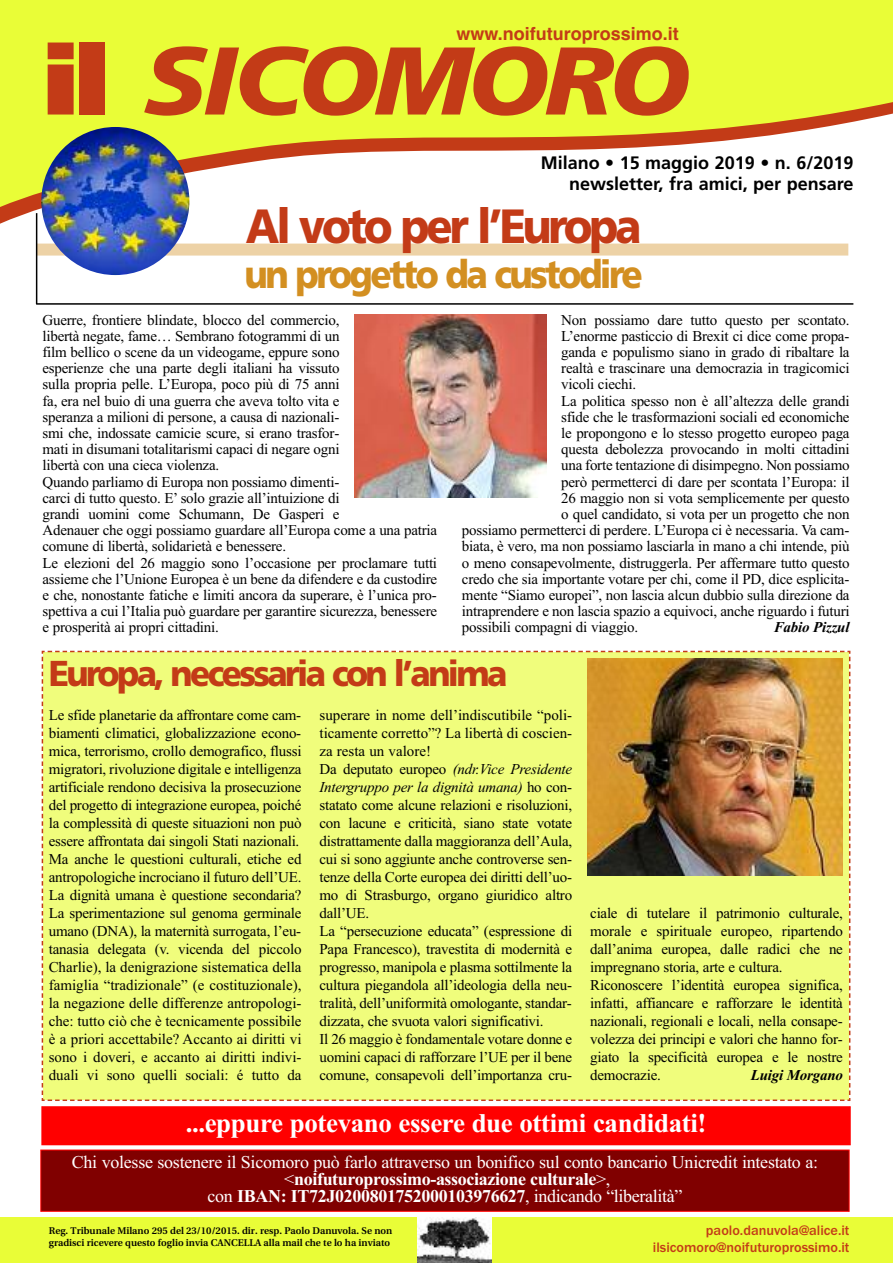
<style>
.page{position:relative;width:893px;height:1263px;background:#fff}
.page>*{position:absolute;margin:0;border:0;box-sizing:border-box;transform-origin:0 0}
.t1{font:italic 900 96px "Frutiger";letter-spacing:-.035em;color:#c33b17;scale:1.07 1}
.t2{font:900 48px "Frutiger";letter-spacing:-.075em;color:#c33b17;scale:.9 1}
.t3{font:900 39px "Frutiger";letter-spacing:-.075em;color:#d38f21;scale:.9 1}
.t4{font:900 36px "Frutiger";letter-spacing:-.08em;color:#c33b17;scale:.92 1}
.t5{font:700 27px "Times New Roman";letter-spacing:-.015em;color:#fff}
.t6{font:18px/17.1px "Times New Roman";letter-spacing:-.015em;color:#fff;text-align:center}
.t7{font:700 18px/21.6px "Frutiger";color:#000;text-align:right}
.t8{font:700 18px "Helvetica";color:#c33b17}
.t9{font:15px/18px "Times New Roman";letter-spacing:-.015em;color:#000}
.t10{font:italic 700 15px "Times New Roman";letter-spacing:-.015em;color:#000}
.t11{font:500 14.25px/17.1px "Franklin Gothic";color:#c33b17;text-align:right}
.t12{font:600 9.75px/11.7px "Utopia";color:#000}
.s1{font-style:normal}
.s2{font-style:italic}
.s3{font-weight:700}
</style>
<div class="page">
<div style="left:37px;top:244px;width:811px;height:12px;background:#edd2a6"></div>
<svg style="left:0;top:0;width:893px;height:207px;fill:#e9fd37"></svg>
<div style="left:0;top:1217px;width:893px;height:46px;background:#e9fd37"></div>
<img style="left:417px;top:1217px;width:74px;height:46px">
<hr style="left:36px;top:213px;width:1px;height:91px;background:#000">
<hr style="left:36px;top:303px;width:817px;height:2px;background:#000">
<div style="left:41px;top:650px;width:810px;height:451px;background:#f0fd7c"></div>
<div style="left:41px;top:1150px;width:808px;height:61px;background:#800000"></div>
<div style="left:40px;top:1150px;width:809px;height:62px;border:1px solid #f00"></div>
<img style="left:355px;top:314px;width:191px;height:183px">
<img style="left:588px;top:658px;width:255px;height:218px">
<img style="left:41px;top:127px;width:148px;height:148px;border-radius:50%">
<div style="left:42px;top:1107px;width:808px;height:37px;background:#f00"></div>
<div style="left:41px;top:1106px;width:810px;height:39px;border:1px solid #f00"></div>
<p class="t8" style="left:456px;top:23px;width:224px">www.noifuturoprossimo.it</p>
<h1 class="t1" style="left:42px;top:43px;width:606px"><span class="s1">il</span> SICOMORO</h1>
<p class="t7" style="left:541px;top:153px;width:314px">Milano • 15 maggio 2019 • n. 6/2019 newsletter, fra amici, per pensare</p>
<h2 class="t2" style="left:246px;top:207px;width:441px">Al voto per l’Europa</h2>
<h3 class="t3" style="left:245px;top:259px;width:444px">un progetto da custodire</h3>
<p class="t9" style="left:43px;top:311px;width:396px;line-height:16.2px">Guerre, frontiere blindate, blocco del commercio,<br>libertà negate, fame… Sembrano fotogrammi di un<br>film bellico o scene da un videogame, eppure sono<br>esperienze che una parte degli italiani ha vissuto<br>sulla propria pelle. L’Europa, poco più di 75 anni<br>fa, era nel buio di una guerra che aveva tolto vita e<br>speranza a milioni di persone, a causa di nazionali-<br>smi che, indossate camicie scure, si erano trasfor-<br>mati in disumani totalitarismi capaci di negare ogni<br>libertà con una cieca violenza.<br>Quando parliamo di Europa non possiamo dimenti-<br>carci di tutto questo. E’ solo grazie all’intuizione di<br>grandi uomini come Schumann, De Gasperi e<br>Adenauer che oggi possiamo guardare all’Europa come a una patria comune di libertà, solidarietà e benessere.<br>Le elezioni del 26 maggio sono l’occasione per proclamare tutti assieme che l’Unione Europea è un bene da difendere e da custodire e che, nonostante fatiche e limiti ancora da superare, è l’unica pro&shy;spettiva a cui l’Italia può guardare per garantire sicurezza, benessere e prosperità ai propri cittadini.</p>
<p class="t9" style="left:561px;top:310px;width:290px">Non possiamo dare tutto questo per scontato.</p>
<p class="t9" style="left:561px;top:327px;width:290px">L’enorme pasticcio di Brexit ci dice come propa-</p>
<p class="t9" style="left:561px;top:343px;width:290px">ganda e populismo siano in grado di ribaltare la</p>
<p class="t9" style="left:561px;top:359px;width:290px">realtà e trascinare una democrazia in tragicomici</p>
<p class="t9" style="left:561px;top:375px;width:76px">vicoli ciechi.</p>
<p class="t9" style="left:561px;top:391px;width:290px">La politica spesso non è all’altezza delle grandi</p>
<p class="t9" style="left:561px;top:408px;width:290px">sfide che le trasformazioni sociali ed economiche</p>
<p class="t9" style="left:561px;top:424px;width:290px">le propongono e lo stesso progetto europeo paga</p>
<p class="t9" style="left:561px;top:440px;width:290px">questa debolezza provocando in molti cittadini</p>
<p class="t9" style="left:561px;top:456px;width:290px">una forte tentazione di disimpegno. Non possiamo</p>
<p class="t9" style="left:561px;top:472px;width:290px">però permetterci di dare per scontata l’Europa: il</p>
<p class="t9" style="left:561px;top:489px;width:290px">26 maggio non si vota semplicemente per questo</p>
<p class="t9" style="left:561px;top:505px;width:290px">o quel candidato, si vota per un progetto che non</p>
<p class="t9" style="left:462px;top:521px;width:389px">possiamo permetterci di perdere. L’Europa ci è necessaria. Va cam-</p>
<p class="t9" style="left:462px;top:537px;width:389px">biata, è vero, ma non possiamo lasciarla in mano a chi intende, più</p>
<p class="t9" style="left:462px;top:553px;width:389px">o meno consapevolmente, distruggerla. Per affermare tutto questo</p>
<p class="t9" style="left:462px;top:570px;width:389px">credo che sia importante votare per chi, come il PD, dice esplicita-</p>
<p class="t9" style="left:462px;top:586px;width:389px">mente “Siamo europei”, non lascia alcun dubbio sulla direzione da</p>
<p class="t9" style="left:462px;top:602px;width:389px">intraprendere e non lascia spazio a equivoci, anche riguardo i futuri</p>
<p class="t9" style="left:462px;top:618px;width:178px">possibili compagni di viaggio.</p>
<p class="t10" style="left:774px;top:618px;width:77px">Fabio Pizzul</p>
<h3 class="t4" style="left:49px;top:658px;width:500px">Europa, necessaria con l’anima</h3>
<p class="t9" style="left:49px;top:706px;width:254px">Le sfide planetarie da affrontare come cam&shy;biamenti climatici, globalizzazione econo&shy;mica, terrorismo, crollo demografico, flussi migratori, rivoluzione digitale e intelligenza artificiale rendono decisiva la prosecuzione del progetto di integrazione europea, poiché la complessità di queste situazioni non può essere affrontata dai singoli Stati nazionali.<br>Ma anche le questioni culturali, etiche ed antropologiche incrociano il futuro dell’UE.<br>La dignità umana è questione secondaria?<br>La sperimentazione sul genoma germinale umano (DNA), la maternità surrogata, l’eu&shy;tanasia delegata (v. vicenda del piccolo Charlie), la denigrazione sistematica della famiglia “tradizionale” (e costituzionale), la negazione delle differenze antropologi&shy;che: tutto ciò che è tecnicamente possibile è a priori accettabile? Accanto ai diritti vi sono i doveri, e accanto ai diritti indivi&shy;duali vi sono quelli sociali: é tutto da</p>
<p class="t9" style="left:319px;top:706px;width:254px">superare in nome dell’indiscutibile “poli&shy;ticamente corretto”? La libertà di coscien&shy;za resta un valore!<br>Da deputato europeo <span class="s2">(ndr.Vice Presidente Intergruppo per la dignità umana)</span> ho con&shy;statato come alcune relazioni e risoluzioni, con lacune e criticità, siano state votate distrattamente dalla maggioranza dell’Aula, cui si sono aggiunte anche controverse sen&shy;tenze della Corte europea dei diritti dell’uo&shy;mo di Strasburgo, organo giuridico altro dall’UE.<br>La “persecuzione educata” (espressione di Papa Francesco), travestita di modernità e progresso, manipola e plasma sottilmente la cultura piegandola all’ideologia della neu&shy;tralità, dell’uniformità omologante, standar&shy;dizzata, che svuota valori significativi.<br>Il 26 maggio è fondamentale votare donne e uomini capaci di rafforzare l’UE per il bene comune, consapevoli dell’importanza cru-</p>
<p class="t9" style="left:590px;top:904px;width:254px">ciale di tutelare il patrimonio culturale, morale e spirituale europeo, ripartendo dall’anima europea, dalle radici che ne impregnano storia, arte e cultura.<br>Riconoscere l’identità europea significa, infatti, affiancare e rafforzare le identità nazionali, regionali e locali, nella consape&shy;volezza dei principi e valori che hanno for&shy;giato la specificità europea e le nostre democrazie.</p>
<p class="t10" style="left:751px;top:1066px;width:94px">Luigi Morgano</p>
<h3 class="t5" style="left:186px;top:1107px;width:522px">...eppure potevano essere due ottimi candidati!</h3>
<p class="t6" style="left:72px;top:1153px;width:748px">Chi volesse sostenere il Sicomoro può farlo attraverso un bonifico sul conto bancario Unicredit intestato a: &lt;<span class="s3">noifuturoprossimo-associazione culturale</span>&gt;,<br>con <span class="s3">IBAN: IT72J0200801752000103976627</span>, indicando “liberalità”</p>
<p class="t12" style="left:49px;top:1226px;width:345px">Reg. Tribunale Milano 295 del 23/10/2015. dir. resp. Paolo Danuvola. Se non gradisci ricevere questo foglio invia CANCELLA alla mail che te lo ha inviato</p>
<p class="t11" style="left:653px;top:1221px;width:198px">paolo.danuvola@alice.it ilsicomoro@noifuturoprossimo.it</p>
</div>
